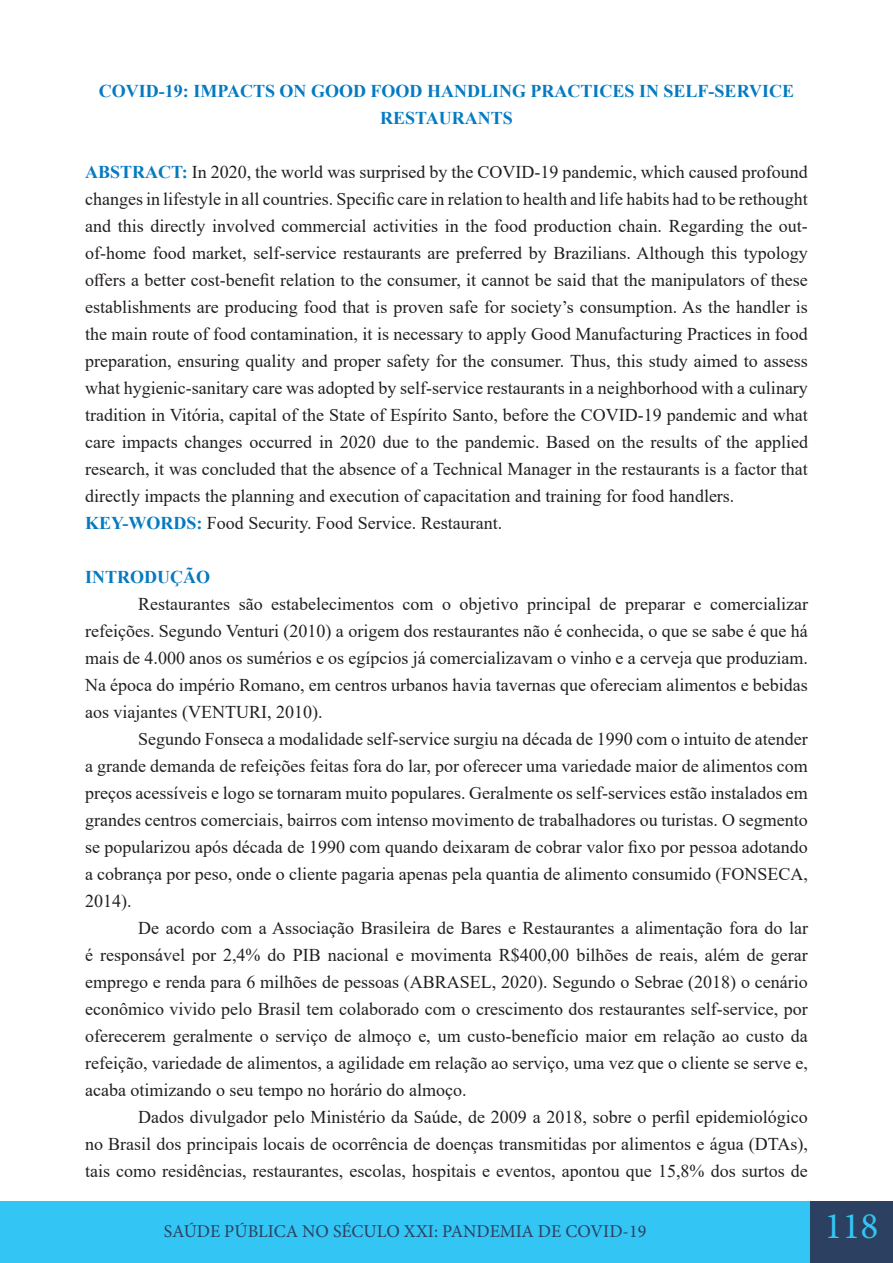
<style>
.page{position:relative;width:893px;height:1263px;background:#fff}
.page>*{position:absolute;margin:0;border:0;box-sizing:border-box;transform-origin:0 0}
.t1{font:37.5px "Minion Pro";color:#33c5f3}
.t2{font:18px/27px "Times New Roman";color:#231f20;text-align:justify}
.t3{font:700 18px/27px "Times New Roman";color:#057ac1;text-align:center}
.t4{font:18px "Minion Pro";color:#2c4161}
.s1{font-weight:700;color:#057ac1}
</style>
<div class="page">
<div style="left:0;top:1201px;width:810px;height:62px;background:#33c5f3"></div>
<div style="left:810px;top:1201px;width:83px;height:62px;background:#2c4161"></div>
<p class="t3" style="left:99px;top:77px;width:697px">COVID-19: IMPACTS ON GOOD FOOD HANDLING PRACTICES IN SELF-SERVICE<br>RESTAURANTS</p>
<p class="t2" style="left:85px;top:158px;width:724px"><span class="s1">ABSTRACT:</span> In 2020, the world was surprised by the COVID-19 pandemic, which caused profound changes in lifestyle in all countries. Specific care in relation to health and life habits had to be rethought and this directly involved commercial activities in the food production chain. Regarding the out&shy;of-home food market, self-service restaurants are preferred by Brazilians. Although this typology offers a better cost-benefit relation to the consumer, it cannot be said that the manipulators of these establishments are producing food that is proven safe for society’s consumption. As the handler is the main route of food contamination, it is necessary to apply Good Manufacturing Practices in food preparation, ensuring quality and proper safety for the consumer. Thus, this study aimed to assess what hygienic-sanitary care was adopted by self-service restaurants in a neighborhood with a culinary tradition in Vitória, capital of the State of Espírito Santo, before the COVID-19 pandemic and what care impacts changes occurred in 2020 due to the pandemic. Based on the results of the applied research, it was concluded that the absence of a Technical Manager in the restaurants is a factor that directly impacts the planning and execution of capacitation and training for food handlers.</p>
<p class="t2" style="left:85px;top:509px;width:419px"><span class="s1">KEY-WORDS:</span> Food Security. Food Service. Restaurant.</p>
<p class="t3" style="left:85px;top:563px;width:126px">INTRODUÇÃO</p>
<p class="t2" style="left:85px;top:590px;width:724px;text-indent:53px">Restaurantes são estabelecimentos com o objetivo principal de preparar e comercializar refeições. Segundo Venturi (2010) a origem dos restaurantes não é conhecida, o que se sabe é que há mais de 4.000 anos os sumérios e os egípcios já comercializavam o vinho e a cerveja que produziam.<br>Na época do império Romano, em centros urbanos havia tavernas que ofereciam alimentos e bebidas aos viajantes (VENTURI, 2010).</p>
<p class="t2" style="left:85px;top:725px;width:724px;text-indent:53px">Segundo Fonseca a modalidade self-service surgiu na década de 1990 com o intuito de atender a grande demanda de refeições feitas fora do lar, por oferecer uma variedade maior de alimentos com preços acessíveis e logo se tornaram muito populares. Geralmente os self-services estão instalados em grandes centros comerciais, bairros com intenso movimento de trabalhadores ou turistas. O segmento se popularizou após década de 1990 com quando deixaram de cobrar valor fixo por pessoa adotando a cobrança por peso, onde o cliente pagaria apenas pela quantia de alimento consumido (FONSECA, 2014).</p>
<p class="t2" style="left:85px;top:914px;width:724px;text-indent:53px">De acordo com a Associação Brasileira de Bares e Restaurantes a alimentação fora do lar é responsável por 2,4% do PIB nacional e movimenta R$400,00 bilhões de reais, além de gerar emprego e renda para 6 milhões de pessoas (ABRASEL, 2020). Segundo o Sebrae (2018) o cenário econômico vivido pelo Brasil tem colaborado com o crescimento dos restaurantes self-service, por oferecerem geralmente o serviço de almoço e, um custo-benefício maior em relação ao custo da refeição, variedade de alimentos, a agilidade em relação ao serviço, uma vez que o cliente se serve e, acaba otimizando o seu tempo no horário do almoço.</p>
<p class="t2" style="left:85px;top:1103px;width:724px;text-indent:53px">Dados divulgador pelo Ministério da Saúde, de 2009 a 2018, sobre o perfil epidemiológico no Brasil dos principais locais de ocorrência de doenças transmitidas por alimentos e água (DTAs), tais como residências, restaurantes, escolas, hospitais e eventos, apontou que 15,8% dos surtos de</p>
<p class="t4" style="left:164px;top:1219px;width:484px">SAÚDE PÚBLICA NO SÉCULO XXI: PANDEMIA DE COVID-19</p>
<h1 class="t1" style="left:824px;top:1201px;width:55px">118</h1>
</div>
